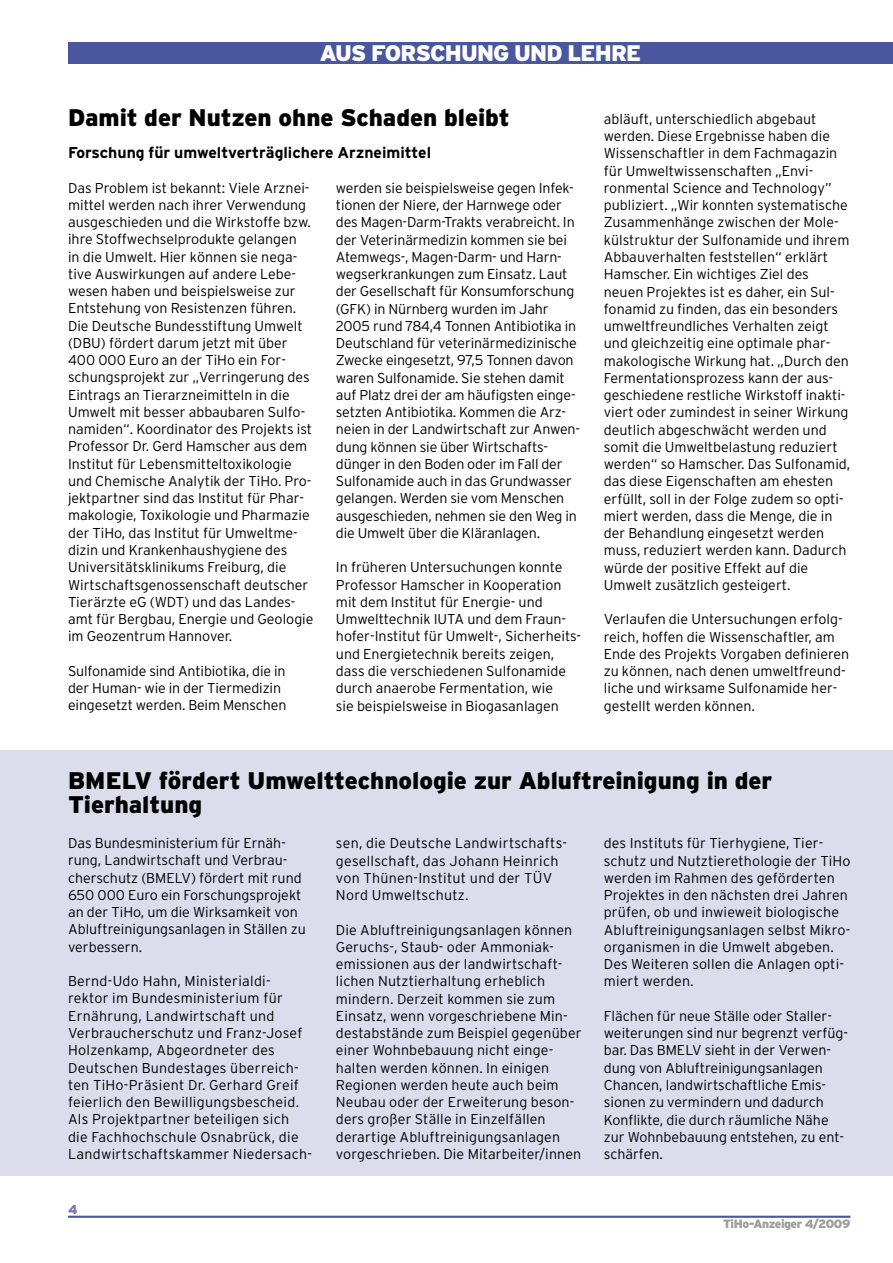
<style>
.page{position:relative;width:893px;height:1263px;background:#fff}
.page>*{position:absolute;margin:0;border:0;box-sizing:border-box;transform-origin:0 0}
.t1{font:900 24px/24px "Interstate";color:#000}
.t2{font:900 22.5px "Interstate";letter-spacing:-.035em;color:#fff}
.t3{font:700 15.75px "Interstate";color:#000}
.t4{font:300 14.25px/17.2px "Interstate";color:#000}
.t5{font:300 14.25px/17.2px "Interstate";letter-spacing:.02em;color:#000}
.t6{font:900 12.75px "Interstate";color:#6d79b2}
.t7{font:900 12px "Interstate";letter-spacing:-.035em;color:#9c9d9f}
</style>
<div class="page">
<div style="left:0;top:750px;width:893px;height:426px;background:#dbddec"></div>
<hr style="left:68px;top:1216px;width:782px;height:2px;background:#49579f">
<div style="left:68px;top:43px;width:825px;height:21px;background:#49579f"></div>
<h2 class="t2" style="left:320px;top:40px;width:323px">AUS FORSCHUNG UND LEHRE</h2>
<h1 class="t1" style="left:68px;top:105px;width:443px">Damit der Nutzen ohne Schaden bleibt</h1>
<p class="t3" style="left:68px;top:144px;width:365px">Forschung für umweltverträglichere Arzneimittel</p>
<p class="t4" style="left:68px;top:179px;width:247px">Das Problem ist bekannt: Viele Arznei&shy;mittel werden nach ihrer Verwendung ausgeschieden und die Wirkstoffe bzw. ihre Stoffwechselprodukte gelangen<br>in die Umwelt. Hier können sie nega&shy;tive Auswirkungen auf andere Lebe&shy;wesen haben und beispielsweise zur Entstehung von Resistenzen führen.<br>Die Deutsche Bundesstiftung Umwelt (DBU) fördert darum jetzt mit über 400 000 Euro an der TiHo ein For&shy;schungsprojekt zur „Verringerung des Eintrags an Tierarzneimitteln in die Umwelt mit besser abbaubaren Sulfo&shy;namiden“. Koordinator des Projekts ist Professor Dr. Gerd Hamscher aus dem Institut für Lebensmitteltoxikologie und Chemische Analytik der TiHo. Pro&shy;jektpartner sind das Institut für Phar&shy;makologie, Toxikologie und Pharmazie der TiHo, das Institut für Umweltme&shy;dizin und Krankenhaushygiene des Universitätsklinikums Freiburg, die Wirtschaftsgenossenschaft deutscher Tierärzte eG (WDT) und das Landes&shy;amt für Bergbau, Energie und Geologie im Geozentrum Hannover.</p>
<p class="t4" style="left:68px;top:662px;width:220px">Sulfonamide sind Antibiotika, die in der Human- wie in der Tiermedizin eingesetzt werden. Beim Menschen</p>
<p class="t4" style="left:336px;top:179px;width:246px">werden sie beispielsweise gegen Infek&shy;tionen der Niere, der Harnwege oder des Magen-Darm-Trakts verabreicht. In der Veterinärmedizin kommen sie bei Atemwegs-, Magen-Darm- und Harn&shy;wegserkrankungen zum Einsatz. Laut der Gesellschaft für Konsumforschung (GFK) in Nürnberg wurden im Jahr 2005 rund 784,4 Tonnen Antibiotika in Deutschland für veterinärmedizinische Zwecke eingesetzt, 97,5 Tonnen davon waren Sulfonamide. Sie stehen damit auf Platz drei der am häufigsten einge&shy;setzten Antibiotika. Kommen die Arz&shy;neien in der Landwirtschaft zur Anwen&shy;dung können sie über Wirtschafts&shy;dünger in den Boden oder im Fall der Sulfonamide auch in das Grundwasser gelangen. Werden sie vom Menschen ausgeschieden, nehmen sie den Weg in die Umwelt über die Kläranlagen.</p>
<p class="t4" style="left:336px;top:559px;width:245px">In früheren Untersuchungen konnte Professor Hamscher in Kooperation mit dem Institut für Energie- und Umwelttechnik IUTA und dem Fraun&shy;hofer-Institut für Umwelt-, Sicherheits&shy;und Energietechnik bereits zeigen, dass die verschiedenen Sulfonamide durch anaerobe Fermentation, wie<br>sie beispielsweise in Biogasanlagen</p>
<p class="t4" style="left:604px;top:110px;width:248px">abläuft, unterschiedlich abgebaut werden. Diese Ergebnisse haben die Wissenschaftler in dem Fachmagazin für Umweltwissenschaften „Envi&shy;ronmental Science and Technology” publiziert. „Wir konnten systematische Zusammenhänge zwischen der Mole&shy;külstruktur der Sulfonamide und ihrem Abbauverhalten feststellen“ erklärt Hamscher. Ein wichtiges Ziel des neuen Projektes ist es daher, ein Sul&shy;fonamid zu finden, das ein besonders umweltfreundliches Verhalten zeigt und gleichzeitig eine optimale phar&shy;makologische Wirkung hat. „Durch den Fermentationsprozess kann der aus&shy;geschiedene restliche Wirkstoff inakti&shy;viert oder zumindest in seiner Wirkung deutlich abgeschwächt werden und somit die Umweltbelastung reduziert werden“ so Hamscher. Das Sulfonamid, das diese Eigenschaften am ehesten erfüllt, soll in der Folge zudem so opti&shy;miert werden, dass die Menge, die in der Behandlung eingesetzt werden muss, reduziert werden kann. Dadurch würde der positive Effekt auf die Umwelt zusätzlich gesteigert.</p>
<p class="t4" style="left:604px;top:611px;width:247px">Verlaufen die Untersuchungen erfolg&shy;reich, hoffen die Wissenschaftler, am Ende des Projekts Vorgaben definieren zu können, nach denen umweltfreund&shy;liche und wirksame Sulfonamide her&shy;gestellt werden können.</p>
<h1 class="t1" style="left:68px;top:768px;width:706px">BMELV fördert Umwelttechnologie zur Abluftreinigung in der<br>Tierhaltung</h1>
<p class="t4" style="left:68px;top:834px;width:239px">Das Bundesministerium für Ernäh&shy;rung, Landwirtschaft und Verbrau&shy;cherschutz (BMELV) fördert mit rund<br>650 000 Euro ein Forschungsprojekt an der TiHo, um die Wirksamkeit von<br>Abluftreinigungsanlagen in Ställen zu verbessern.</p>
<p class="t5" style="left:68px;top:972px;width:246px">Bernd-Udo Hahn, Ministerialdi&shy;rektor im Bundesministerium für Ernährung, Landwirtschaft und Verbraucherschutz und Franz-Josef Holzenkamp, Abgeordneter des Deutschen Bundestages überreich&shy;ten TiHo-Präsient Dr. Gerhard Greif feierlich den Bewilligungsbescheid.<br>Als Projektpartner beteiligen sich die Fachhochschule Osnabrück, die Landwirtschaftskammer Niedersach-</p>
<p class="t6" style="left:68px;top:1202px;width:11px">4</p>
<p class="t5" style="left:336px;top:834px;width:233px">sen, die Deutsche Landwirtschafts&shy;gesellschaft, das Johann Heinrich von Thünen-Institut und der TÜV<br>Nord Umweltschutz.</p>
<p class="t4" style="left:336px;top:921px;width:247px">Die Abluftreinigungsanlagen können Geruchs-, Staub- oder Ammoniak&shy;emissionen aus der landwirtschaft&shy;lichen Nutztierhaltung erheblich mindern. Derzeit kommen sie zum Einsatz, wenn vorgeschriebene Min&shy;destabstände zum Beispiel gegenüber einer Wohnbebauung nicht einge&shy;halten werden können. In einigen Regionen werden heute auch beim Neubau oder der Erweiterung beson&shy;ders großer Ställe in Einzelfällen derartige Abluftreinigungsanlagen vorgeschrieben. Die Mitarbeiter/innen</p>
<p class="t4" style="left:604px;top:835px;width:248px">des Instituts für Tierhygiene, Tier&shy;schutz und Nutztierethologie der TiHo werden im Rahmen des geförderten Projektes in den nächsten drei Jahren prüfen, ob und inwieweit biologische Abluftreinigungsanlagen selbst Mikro&shy;organismen in die Umwelt abgeben.<br>Des Weiteren sollen die Anlagen opti&shy;miert werden.</p>
<p class="t4" style="left:604px;top:1007px;width:246px">Flächen für neue Ställe oder Staller&shy;weiterungen sind nur begrenzt verfüg&shy;bar. Das BMELV sieht in der Verwen&shy;dung von Abluftreinigungsanlagen Chancen, landwirtschaftliche Emis&shy;sionen zu vermindern und dadurch Konflikte, die durch räumliche Nähe zur Wohnbebauung entstehen, zu ent&shy;schärfen.</p>
<p class="t7" style="left:723px;top:1217px;width:129px">TiHo-Anzeiger 4/2009</p>
</div>
